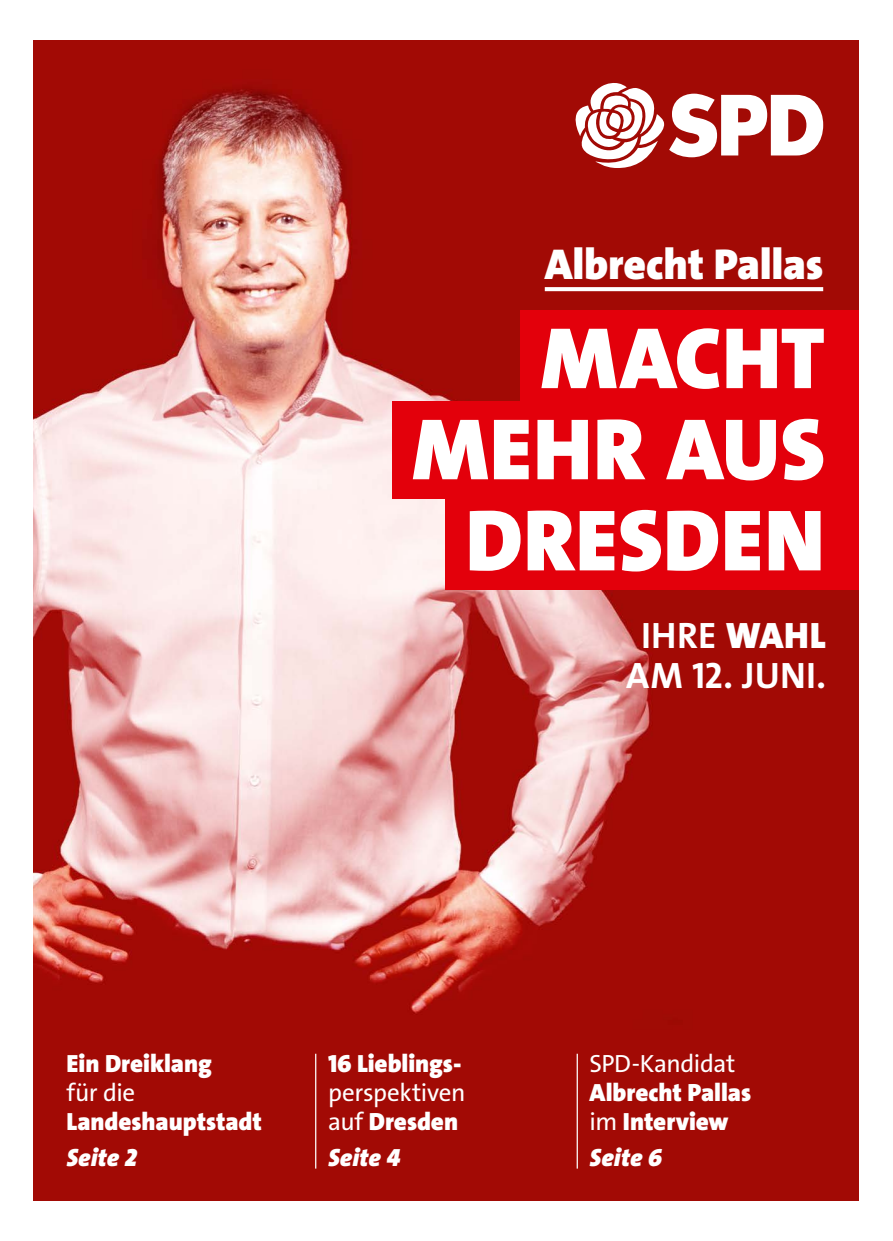
<style>
.page{position:relative;width:893px;height:1241px;background:#fff}
.page>*{position:absolute;margin:0;border:0;box-sizing:border-box;transform-origin:0 0}
.t1{font:900 87.88px/91.1px "SPD The Sans";letter-spacing:.005em;color:#fff;text-align:right}
.t2{font:900 43.38px "SPD The Sans";letter-spacing:-.005em;color:#fff}
.t3{font:700 37px/40.1px "SPD The Sans";letter-spacing:.01em;color:#fff;text-align:center}
.t4{font:900 25px/28.8px "SPD The Sans";letter-spacing:-.005em;color:#fff}
.t5{font:25px/28.8px "SPD The Sans";letter-spacing:-.015em;color:#fff}
.t6{font:italic 900 25px "SPD The Sans";color:#fff}
.s1{font-weight:900}
.s2{font-weight:400}
</style>
<div class="page">
<img style="left:34px;top:41px;width:825px;height:1158px">
<svg style="left:545px;top:287px;width:278px;height:4px"></svg>
<div style="left:521px;top:310px;width:350px;height:97px;background:#e3000b"></div>
<div style="left:392px;top:401px;width:479px;height:97px;background:#e3000b"></div>
<div style="left:446px;top:492px;width:425px;height:98px;background:#e3000b"></div>
<hr style="left:315px;top:1053px;width:1px;height:115px;background:#fff">
<hr style="left:577px;top:1053px;width:1px;height:115px;background:#fff">
<svg style="left:566px;top:79px;width:257px;height:90px"></svg>
<div style="left:859px;top:0;width:34px;height:1240px;background:#fff"></div>
<h2 class="t2" style="left:545px;top:236px;width:280px">Albrecht Pallas</h2>
<h1 class="t1" style="left:412px;top:313px;width:414px">MACHT<br>MEHR AUS<br>DRESDEN</h1>
<h3 class="t3" style="left:626px;top:615px;width:201px">IHRE <span class="s1">WAHL<br></span>AM 12. JUNI.</h3>
<p class="t4" style="left:67px;top:1049px;width:147px">Ein Dreiklang</p>
<p class="t5" style="left:67px;top:1078px;width:70px">für die</p>
<p class="t4" style="left:67px;top:1106px;width:197px">Landeshauptstadt</p>
<p class="t6" style="left:67px;top:1140px;width:72px">Seite 2</p>
<p class="t4" style="left:328px;top:1049px;width:135px">16 Lieblings-</p>
<p class="t5" style="left:328px;top:1078px;width:139px">perspektiven auf <span class="s1">Dresden</span></p>
<p class="t6" style="left:328px;top:1140px;width:74px">Seite 4</p>
<p class="t5" style="left:590px;top:1049px;width:147px">SPD-Kandidat</p>
<p class="t4" style="left:590px;top:1078px;width:163px">Albrecht Pallas <span class="s2">im</span> Interview</p>
<p class="t6" style="left:590px;top:1140px;width:74px">Seite 6</p>
</div>
